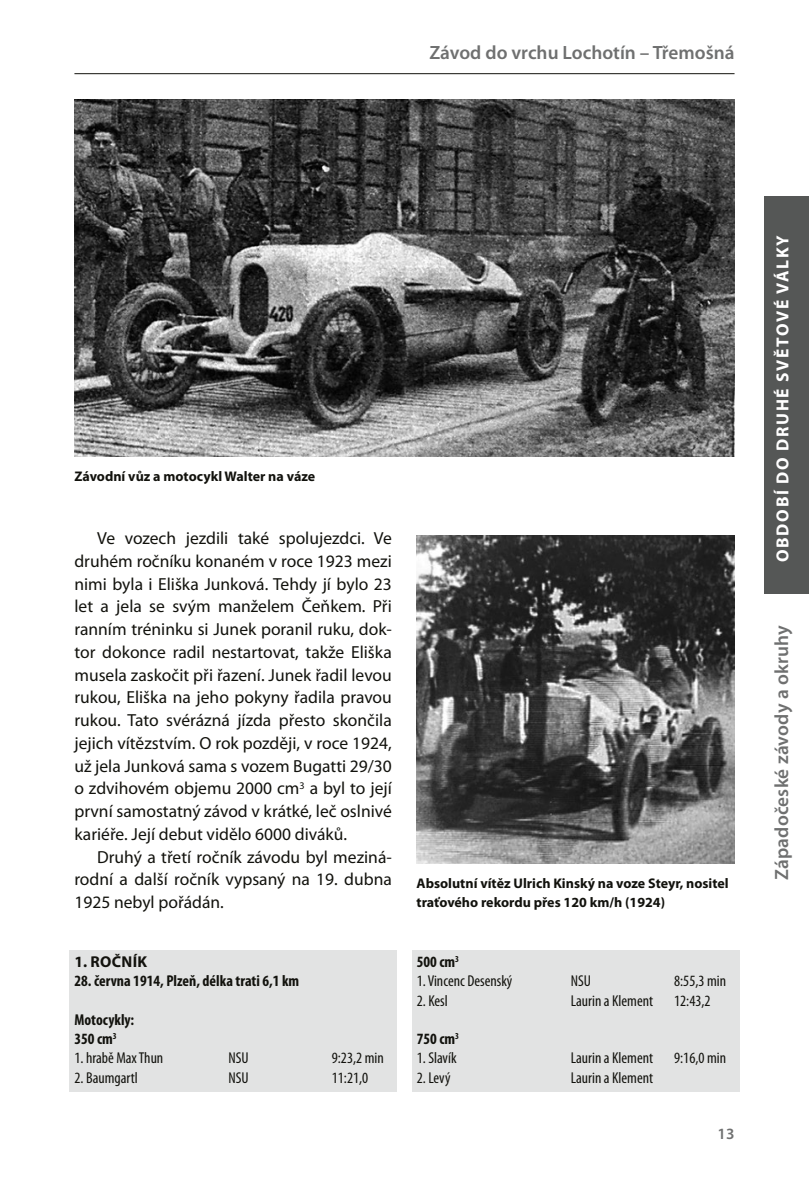
<style>
.page{position:relative;width:809px;height:1191px;background:#fff}
.page>*{position:absolute;margin:0;border:0;box-sizing:border-box;transform-origin:0 0}
.t1{font:600 19.25px "Myriad Pro";color:#6f7070}
.TEXT_ZAKLAD{font:17.5px/22.8px "Myriad Pro";color:#12120d;text-align:justify}
.t2{font:700 17.5px "Myriad Pro";letter-spacing:.095em;color:#fff}
.VYSLEDKY{font:condensed 15.75px "Myriad Pro";color:#12120d}
.VYSLEDKY_PODTITULEK{font:700 condensed 15.75px "Myriad Pro";color:#12120d}
.VYSLEDKY_TITULEK{font:700 15.75px "Myriad Pro";letter-spacing:.02em;color:#12120d}
.t3{font:600 15.75px "Myriad Pro";color:#6f7070}
.POPISEK{font:700 14px/19.2px "Myriad Pro";color:#12120d}
</style>
<div class="page">
<hr style="left:74px;top:73px;width:660px;height:1px;background:#12120d">
<div style="left:764px;top:196px;width:45px;height:397px;background:#555756"></div>
<img style="left:74px;top:99px;width:660px;height:358px">
<img style="left:416px;top:536px;width:318px;height:328px">
<div style="left:69px;top:950px;width:328px;height:26px;background:#e2e3e3"></div>
<div style="left:69px;top:969px;width:328px;height:26px;background:#e2e3e3"></div>
<div style="left:69px;top:988px;width:328px;height:26px;background:#e2e3e3"></div>
<div style="left:69px;top:1008px;width:328px;height:25px;background:#e2e3e3"></div>
<div style="left:69px;top:1027px;width:328px;height:26px;background:#e2e3e3"></div>
<div style="left:69px;top:1046px;width:328px;height:26px;background:#e2e3e3"></div>
<div style="left:69px;top:1065px;width:328px;height:26px;background:#e2e3e3"></div>
<div style="left:412px;top:950px;width:327px;height:26px;background:#e2e3e3"></div>
<div style="left:412px;top:969px;width:327px;height:26px;background:#e2e3e3"></div>
<div style="left:412px;top:988px;width:327px;height:26px;background:#e2e3e3"></div>
<div style="left:412px;top:1008px;width:327px;height:25px;background:#e2e3e3"></div>
<div style="left:412px;top:1027px;width:327px;height:26px;background:#e2e3e3"></div>
<div style="left:412px;top:1046px;width:327px;height:26px;background:#e2e3e3"></div>
<div style="left:412px;top:1065px;width:327px;height:26px;background:#e2e3e3"></div>
<p class="t1" style="left:429px;top:40px;width:307px">Závod do vrchu Lochotín – Třemošná</p>
<p class="POPISEK" style="left:74px;top:466px;width:242px">Závodní vůz a motocykl Walter na váze</p>
<p class="TEXT_ZAKLAD" style="left:74px;top:526px;width:319px;text-indent:23px">Ve vozech jezdili také spolujezdci. Ve druhém ročníku konaném v roce 1923 mezi nimi byla i Eliška Junková. Tehdy jí bylo 23 let a jela se svým manželem Čeňkem. Při ranním tréninku si Junek poranil ruku, dok&shy;tor dokonce radil nestartovat, takže Eliška musela zaskočit při řazení. Junek řadil levou rukou, Eliška na jeho pokyny řadila pravou rukou. Tato svérázná jízda přesto skončila jejich vítězstvím. O rok později, v roce 1924, už jela Junková sama s vozem Bugatti 29/30 o zdvihovém objemu 2000 cm<sup>3</sup> a byl to její první samostatný závod v krátké, leč oslnivé kariéře. Její debut vidělo 6000 diváků.</p>
<p class="TEXT_ZAKLAD" style="left:74px;top:845px;width:319px;text-indent:23px">Druhý a třetí ročník závodu byl meziná&shy;rodní a další ročník vypsaný na 19. dubna 1925 nebyl pořádán.</p>
<p class="VYSLEDKY_TITULEK" style="left:74px;top:951px;width:74px">1. ROČNÍK</p>
<p class="VYSLEDKY_PODTITULEK" style="left:74px;top:971px;width:226px">28. června 1914, Plzeň, délka trati 6,1 km</p>
<p class="VYSLEDKY_PODTITULEK" style="left:74px;top:1009px;width:61px">Motocykly:</p>
<p class="VYSLEDKY_PODTITULEK" style="left:74px;top:1029px;width:44px">350 cm<sup>3</sup></p>
<p class="VYSLEDKY" style="left:74px;top:1048px;width:90px">1. hrabě Max Thun</p>
<p class="VYSLEDKY" style="left:228px;top:1048px;width:22px">NSU</p>
<p class="VYSLEDKY" style="left:332px;top:1048px;width:53px">9:23,2 min</p>
<p class="VYSLEDKY" style="left:74px;top:1068px;width:65px">2. Baumgartl</p>
<p class="VYSLEDKY" style="left:228px;top:1068px;width:22px">NSU</p>
<p class="VYSLEDKY" style="left:332px;top:1068px;width:38px">11:21,0</p>
<p class="POPISEK" style="left:416px;top:873px;width:313px">Absolutní vítěz Ulrich Kinský na voze Steyr, nositel traťového rekordu přes 120 km/h (1924)</p>
<p class="VYSLEDKY_PODTITULEK" style="left:417px;top:952px;width:44px">500 cm<sup>3</sup></p>
<p class="VYSLEDKY" style="left:417px;top:971px;width:97px">1. Vincenc Desenský</p>
<p class="VYSLEDKY" style="left:571px;top:971px;width:22px">NSU</p>
<p class="VYSLEDKY" style="left:674px;top:971px;width:53px">8:55,3 min</p>
<p class="VYSLEDKY" style="left:417px;top:991px;width:33px">2. Kesl</p>
<p class="VYSLEDKY" style="left:571px;top:991px;width:84px">Laurin a Klement</p>
<p class="VYSLEDKY" style="left:674px;top:991px;width:38px">12:43,2</p>
<p class="VYSLEDKY_PODTITULEK" style="left:417px;top:1029px;width:44px">750 cm<sup>3</sup></p>
<p class="VYSLEDKY" style="left:417px;top:1048px;width:41px">1. Slavík</p>
<p class="VYSLEDKY" style="left:571px;top:1048px;width:84px">Laurin a Klement</p>
<p class="VYSLEDKY" style="left:674px;top:1048px;width:53px">9:16,0 min</p>
<p class="VYSLEDKY" style="left:417px;top:1068px;width:35px">2. Levý</p>
<p class="VYSLEDKY" style="left:571px;top:1068px;width:84px">Laurin a Klement</p>
<p class="t3" style="left:717px;top:1123px;width:18px">13</p>
<p class="t2" style="left:771px;top:562px;width:328px;rotate:-90deg">OBDOBÍ DO DRUHÉ SVĚTOVÉ VÁLKY</p>
<p class="t1" style="left:769px;top:880px;width:257px;rotate:-90deg">Západočeské závody a okruhy</p>
</div>
